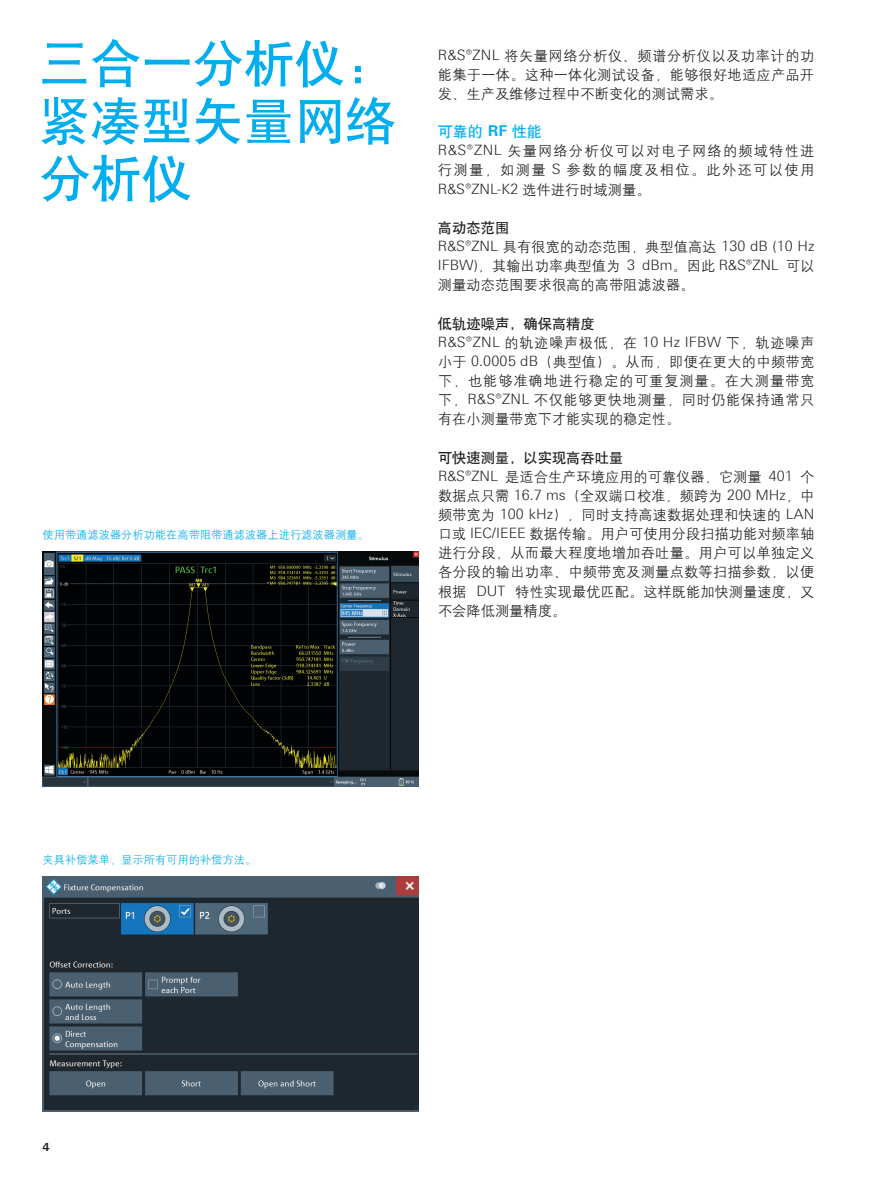
<style>
.page{position:relative;width:893px;height:1191px;background:#fff}
.page>*{position:absolute;margin:0;border:0;box-sizing:border-box;transform-origin:0 0}
.t1{font:51px/57.4px "H Yb 1 gj";color:#00aeef;text-align:justify}
.t2{font:15px "H Yb 1 gj";color:#00aeef}
.t3{font:14.25px/19.2px "H Yg 2 gj";letter-spacing:.015em;color:#231f20;text-align:justify}
.t4{font:300 14.25px/19.2px "Linotype Univers 330";color:#231f20}
.t5{font:14.25px/19.2px "H Yg 2 gj";letter-spacing:.08em;color:#231f20}
.t6{font:300 14.25px "Linotype Univers 330";letter-spacing:.025em;color:#231f20}
.t7{font:14.25px "H Yb 1 gj";color:#231f20}
.t8{font:11.25px "H Yg 2 gj";color:#00aeef}
.t9{font:700 11.25px "Linotype Univers 630";color:#231f20}
.s1{font-family:"Linotype Univers 330";font-weight:300}
.s2{font-family:"Linotype Univers 630";font-weight:700}
.s3{font-family:"H Yg 2 gj";font-weight:400}
</style>
<div class="page">
<img style="left:43px;top:876px;width:376px;height:235px">
<img style="left:43px;top:551px;width:376px;height:236px">
<h1 class="t1" style="left:40px;top:35px;width:358px">三合一分析仪：紧凑型矢量网络分析仪</h1>
<p class="t3" style="left:438px;top:46px;width:378px"><span class="s1">R&amp;S®ZNL</span> 将矢量网络分析仪、频谱分析仪以及功率计的功能集于一体。这种一体化测试设备，能够很好地适应产品开发、生产及维修过程中不断变化的测试需求。</p>
<p class="t2" style="left:438px;top:124px;width:105px">可靠的 <span class="s2">RF</span> 性能</p>
<p class="t5" style="left:438px;top:141px;width:378px"><span class="s1">R&amp;S®ZNL</span> 矢量网络分析仪可以对电子网络的频域特性进行测量，如测量 <span class="s1">S</span> 参数的幅度及相位。此外还可以使用</p>
<p class="t4" style="left:438px;top:179px;width:214px">R&amp;S®ZNL-K2 <span class="s3">选件进行时域测量。</span></p>
<p class="t7" style="left:438px;top:220px;width:73px">高动态范围</p>
<p class="t4" style="left:438px;top:236px;width:378px">R&amp;S®ZNL <span class="s3">具有很宽的动态范围，典型值高达</span> 130 dB (10 Hz<br>IFBW)<span class="s3">，其输出功率典型值为</span> 3 dBm<span class="s3">。因此</span> R&amp;S®ZNL <span class="s3">可以</span></p>
<p class="t3" style="left:438px;top:275px;width:258px">测量动态范围要求很高的高带阻滤波器。</p>
<p class="t7" style="left:438px;top:316px;width:158px">低轨迹噪声，确保高精度</p>
<p class="t6" style="left:438px;top:333px;width:378px">R&amp;S®ZNL <span class="s3">的轨迹噪声极低，在</span> 10 Hz IFBW <span class="s3">下，轨迹噪声</span></p>
<p class="t3" style="left:438px;top:352px;width:378px">小于 <span class="s1">0.0005 dB</span>（典型值）。从而，即便在更大的中频带宽下，也能够准确地进行稳定的可重复测量。在大测量带宽下，<span class="s1">R&amp;S®ZNL</span> 不仅能够更快地测量，同时仍能保持通常只有在小测量带宽下才能实现的稳定性。</p>
<p class="t7" style="left:438px;top:450px;width:187px">可快速测量，以实现高吞吐量</p>
<p class="t3" style="left:438px;top:467px;width:378px"><span class="s1">R&amp;S®ZNL</span> 是适合生产环境应用的可靠仪器，它测量 <span class="s1">401</span> 个数据点只需 <span class="s1">16.7 ms</span>（全双端口校准，频跨为 <span class="s1">200 MHz</span>，中频带宽为 <span class="s1">100 kHz</span>），同时支持高速数据处理和快速的 <span class="s1">LAN</span>口或 <span class="s1">IEC/IEEE</span> 数据传输。用户可使用分段扫描功能对频率轴进行分段，从而最大程度地增加吞吐量。用户可以单独定义各分段的输出功率、中频带宽及测量点数等扫描参数，以便根据 <span class="s1">DUT</span> 特性实现最优匹配。这样既能加快测量速度，又不会降低测量精度。</p>
<p class="t8" style="left:43px;top:529px;width:328px">使用带通滤波器分析功能在高带阻带通滤波器上进行滤波器测量。</p>
<p class="t8" style="left:43px;top:854px;width:215px">夹具补偿菜单，显示所有可用的补偿方法。</p>
<p class="t9" style="left:43px;top:1139px;width:9px">4</p>
</div>
